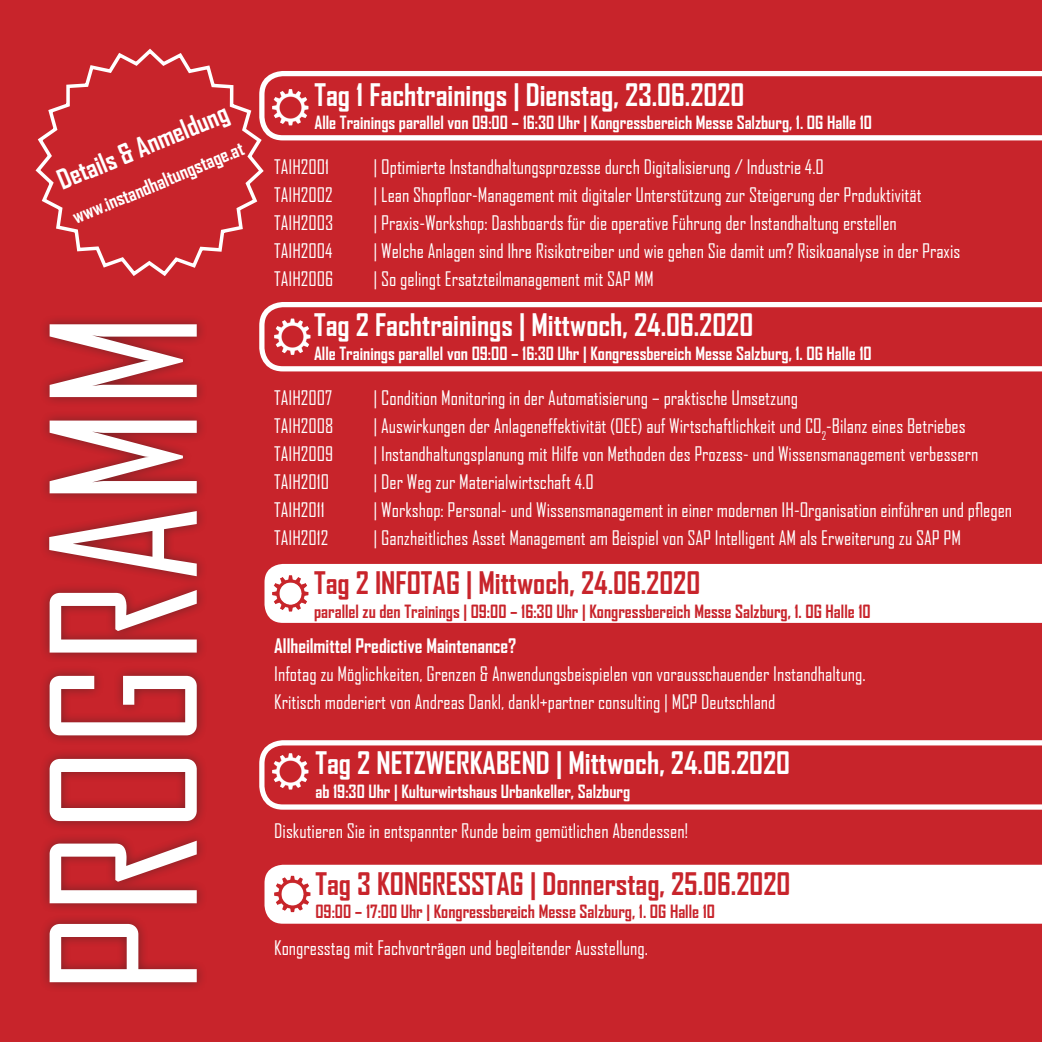
<style>
.page{position:relative;width:1042px;height:1042px;background:#c8242b}
.page>*{position:absolute;margin:0;border:0;box-sizing:border-box;transform-origin:0 0}
.t1{font:192.5px "Agency FB";color:#fff}
.t2{font:700 29.75px "Agency FB";color:#fff}
.t3{font:700 29.75px "Agency FB";color:#c8242b}
.t4{font:700 26.25px "Agency FB";color:#fff}
.t5{font:19.25px/28px "Agency FB";color:#fff}
.t6{font:700 19.25px "Agency FB";color:#fff}
.t7{font:700 17.5px "Agency FB";color:#fff}
.t8{font:700 17.5px "Agency FB";color:#c8242b}
</style>
<div class="page">
<div style="left:39px;top:313px;width:168px;height:680px;background:#231f20;opacity:.5"></div>
<svg style="left:266px;top:71px;width:776px;height:69px"></svg>
<svg style="left:259px;top:302px;width:783px;height:69px"></svg>
<div style="left:264px;top:563px;width:778px;height:60px;background:#fff"></div>
<svg style="left:259px;top:740px;width:783px;height:69px"></svg>
<div style="left:264px;top:864px;width:778px;height:60px;background:#fff"></div>
<img style="left:272px;top:575px;width:36px;height:36px">
<img style="left:272px;top:89px;width:36px;height:36px">
<img style="left:274px;top:318px;width:36px;height:37px">
<img style="left:272px;top:753px;width:36px;height:36px">
<img style="left:274px;top:876px;width:36px;height:36px">
<svg style="left:35px;top:48px;width:231px;height:228px"></svg>
<h3 class="t4" style="left:53px;top:167px;width:184px;rotate:-23deg">Details &amp; Anmeldung</h3>
<p class="t6" style="left:69px;top:206px;width:185px;rotate:-22deg">www.instandhaltungstage.at</p>
<h1 class="t1" style="left:7px;top:994px;width:683px;rotate:-90deg">PROGRAMM</h1>
<h2 class="t2" style="left:314px;top:76px;width:431px">Tag 1 Fachtrainings | Dienstag, 23.06.2020</h2>
<p class="t7" style="left:314px;top:112px;width:559px">Alle Trainings parallel von 09:00 – 16:30 Uhr | Kongressbereich Messe Salzburg, 1. OG Halle 10</p>
<p class="t5" style="left:274px;top:152px;width:56px">TAIH2001</p>
<p class="t5" style="left:373px;top:152px;width:452px">| Optimierte Instandhaltungsprozesse durch Digitalisierung / Industrie 4.0</p>
<p class="t5" style="left:274px;top:180px;width:60px">TAIH2002</p>
<p class="t5" style="left:373px;top:180px;width:549px">| Lean Shopfloor-Management mit digitaler Unterstützung zur Steigerung der Produktivität</p>
<p class="t5" style="left:274px;top:208px;width:60px">TAIH2003</p>
<p class="t5" style="left:373px;top:208px;width:525px">| Praxis-Workshop: Dashboards für die operative Führung der Instandhaltung erstellen</p>
<p class="t5" style="left:274px;top:236px;width:60px">TAIH2004</p>
<p class="t5" style="left:373px;top:236px;width:588px">| Welche Anlagen sind Ihre Risikotreiber und wie gehen Sie damit um? Risikoanalyse in der Praxis</p>
<p class="t5" style="left:274px;top:264px;width:61px">TAIH2006</p>
<p class="t5" style="left:373px;top:264px;width:282px">| So gelingt Ersatzteilmanagement mit SAP MM</p>
<h2 class="t2" style="left:314px;top:307px;width:441px">Tag 2 Fachtrainings | Mittwoch, 24.06.2020</h2>
<p class="t7" style="left:314px;top:342px;width:559px">Alle Trainings parallel von 09:00 – 16:30 Uhr | Kongressbereich Messe Salzburg, 1. OG Halle 10</p>
<p class="t5" style="left:274px;top:384px;width:59px">TAIH2007</p>
<p class="t5" style="left:373px;top:384px;width:426px">| Condition Monitoring in der Automatisierung – praktische Umsetzung</p>
<p class="t5" style="left:274px;top:412px;width:61px">TAIH2008</p>
<p class="t5" style="left:373px;top:412px;width:594px">| Auswirkungen der Anlageneffektivität (OEE) auf Wirtschaftlichkeit und CO<sub>2</sub>-Bilanz eines Betriebes</p>
<p class="t5" style="left:274px;top:440px;width:61px">TAIH2009</p>
<p class="t5" style="left:373px;top:440px;width:606px">| Instandhaltungsplanung mit Hilfe von Methoden des Prozess- und Wissensmanagement verbessern</p>
<p class="t5" style="left:274px;top:468px;width:56px">TAIH2010</p>
<p class="t5" style="left:373px;top:468px;width:222px">| Der Weg zur Materialwirtschaft 4.0</p>
<p class="t5" style="left:274px;top:496px;width:52px">TAIH2011</p>
<p class="t5" style="left:373px;top:496px;width:640px">| Workshop: Personal- und Wissensmanagement in einer modernen IH-Organisation einführen und pflegen</p>
<p class="t5" style="left:274px;top:524px;width:55px">TAIH2012</p>
<p class="t5" style="left:373px;top:524px;width:589px">| Ganzheitliches Asset Management am Beispiel von SAP Intelligent AM als Erweiterung zu SAP PM</p>
<h2 class="t3" style="left:314px;top:564px;width:388px">Tag 2 INFOTAG | Mittwoch, 24.06.2020</h2>
<p class="t8" style="left:314px;top:600px;width:558px">parallel zu den Trainings | 09:00 – 16:30 Uhr | Kongressbereich Messe Salzburg, 1. OG Halle 10</p>
<p class="t6" style="left:274px;top:634px;width:244px">Allheilmittel Predictive Maintenance?</p>
<p class="t5" style="left:274px;top:659px;width:593px">Infotag zu Möglichkeiten, Grenzen &amp; Anwendungsbeispielen von vorausschauender Instandhaltung.<br>Kritisch moderiert von Andreas Dankl, dankl+partner consulting | MCP Deutschland</p>
<h2 class="t2" style="left:315px;top:744px;width:476px">Tag 2 NETZWERKABEND | Mittwoch, 24.06.2020</h2>
<p class="t7" style="left:315px;top:780px;width:316px">ab 19:30 Uhr | Kulturwirtshaus Urbankeller, Salzburg</p>
<p class="t5" style="left:274px;top:816px;width:416px">Diskutieren Sie in entspannter Runde beim gemütlichen Abendessen!</p>
<h2 class="t3" style="left:315px;top:865px;width:476px">Tag 3 KONGRESSTAG | Donnerstag, 25.06.2020</h2>
<p class="t8" style="left:315px;top:901px;width:401px">09:00 – 17:00 Uhr | Kongressbereich Messe Salzburg, 1. OG Halle 10</p>
<p class="t5" style="left:274px;top:933px;width:375px">Kongresstag mit Fachvorträgen und begleitender Ausstellung.</p>
</div>
